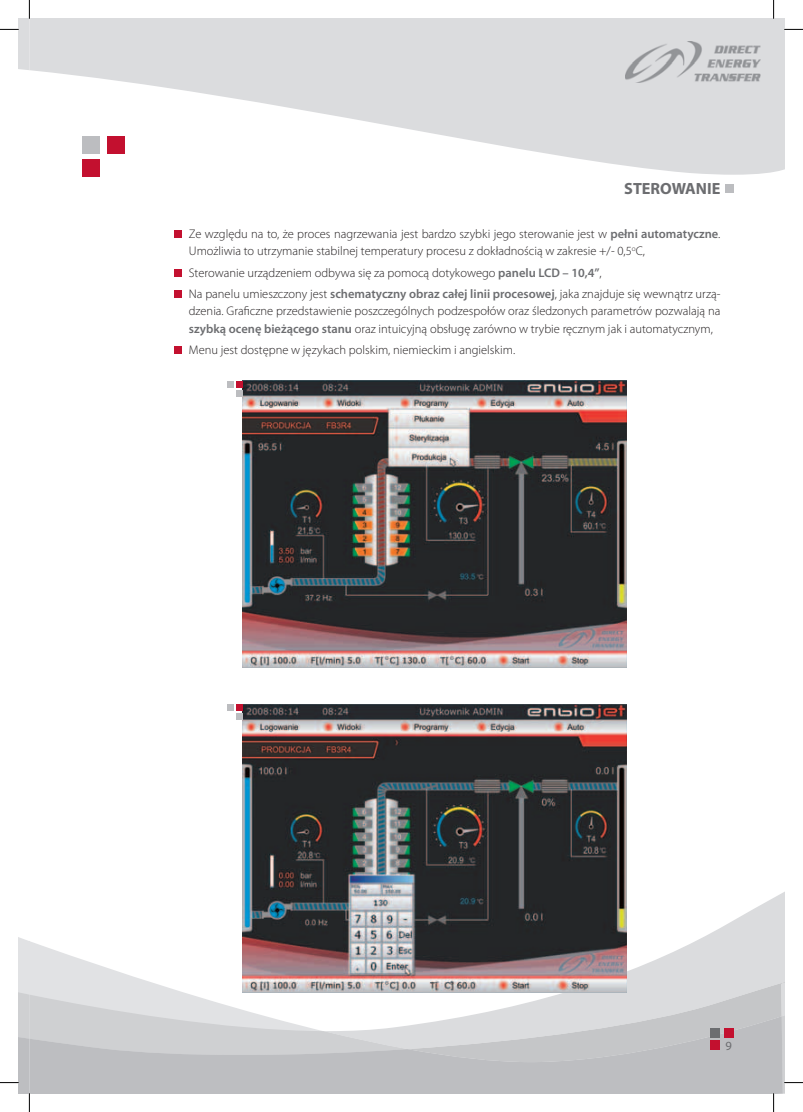
<style>
.page{position:relative;width:803px;height:1112px;background:#fff}
.page>*{position:absolute;margin:0;border:0;box-sizing:border-box;transform-origin:0 0}
.t1{font:700 16.25px "Myriad Pro";color:#6c6d70}
.t2{font:300 12.5px/17.5px "Myriad Pro";color:#231f20}
.t3{font:12.5px "Myriad Pro";color:#6c6d70}
.s1{font-weight:600;color:#6c6d70}
</style>
<div class="page">
<svg style="left:30px;top:19px;width:754px;height:156px;fill:#dbdcde"></svg>
<svg style="left:30px;top:876px;width:754px;height:118px"></svg>
<svg style="left:30px;top:994px;width:234px;height:22px;fill:#e1e2e4"></svg>
<svg style="left:407px;top:977px;width:377px;height:115px;fill:#dbdcde"></svg>
<svg style="left:30px;top:1016px;width:753px;height:76px;background:#c7c7ca"></svg>
<div style="left:107px;top:136px;width:18px;height:17px;background:#c3102f"></div>
<div style="left:83px;top:159px;width:17px;height:18px;background:#c3102f"></div>
<div style="left:83px;top:136px;width:17px;height:17px;background:#bcbdc0"></div>
<div style="left:711px;top:1040px;width:9px;height:9px;background:#c3102f"></div>
<div style="left:711px;top:1027px;width:9px;height:10px;background:#6c6d70"></div>
<div style="left:724px;top:1027px;width:9px;height:10px;background:#c3102f"></div>
<img style="left:626px;top:42px;width:134px;height:41px">
<div style="left:175px;top:231px;width:7px;height:7px;background:#c3102f"></div>
<div style="left:175px;top:269px;width:7px;height:7px;background:#c3102f"></div>
<div style="left:175px;top:290px;width:7px;height:7px;background:#c3102f"></div>
<div style="left:175px;top:346px;width:7px;height:7px;background:#c3102f"></div>
<div style="left:725px;top:184px;width:9px;height:9px;background:#bcbdc0"></div>
<img style="left:243px;top:381px;width:383px;height:286px">
<img style="left:243px;top:704px;width:383px;height:287px">
<div style="left:236px;top:381px;width:7px;height:6px;background:#c3102f"></div>
<div style="left:236px;top:389px;width:7px;height:7px;background:#bcbdc0"></div>
<div style="left:227px;top:381px;width:7px;height:6px;background:#bcbdc0"></div>
<div style="left:236px;top:704px;width:7px;height:7px;background:#c3102f"></div>
<div style="left:236px;top:713px;width:7px;height:6px;background:#bcbdc0"></div>
<div style="left:227px;top:704px;width:7px;height:7px;background:#bcbdc0"></div>
<svg style="left:784px;top:29px;width:19px;height:1px"></svg>
<svg style="left:784px;top:1081px;width:19px;height:2px"></svg>
<svg style="left:0;top:0;width:30px;height:70px"></svg>
<svg style="left:0;top:937px;width:30px;height:174px"></svg>
<svg style="left:773px;top:0;width:1px;height:19px"></svg>
<svg style="left:773px;top:1092px;width:1px;height:19px"></svg>
<h1 class="t1" style="left:624px;top:182px;width:98px">STEROWANIE</h1>
<p class="t2" style="left:189px;top:226px;width:533px">Ze względu na to, że proces nagrzewania jest bardzo szybki jego sterowanie jest w <span class="s1">pełni automatyczne</span>.<br>Umożliwia to utrzymanie stabilnej temperatury procesu z dokładnością w zakresie +/- 0,5<sup>o</sup>C,</p>
<p class="t2" style="left:189px;top:263px;width:533px;line-height:21px">Sterowanie urządzeniem odbywa się za pomocą dotykowego <span class="s1">panelu LCD – 10,4”</span>,<br>Na panelu umieszczony jest <span class="s1">schematyczny obraz całej linii procesowej</span>, jaka znajduje się wewnątrz urzą-</p>
<p class="t2" style="left:189px;top:303px;width:533px">dzenia. Graficzne przedstawienie poszczególnych podzespołów oraz śledzonych parametrów pozwalają na <span class="s1">szybką ocenę bieżącego stanu</span> oraz intuicyjną obsługę zarówno w trybie ręcznym jak i automatycznym,</p>
<p class="t2" style="left:189px;top:342px;width:328px">Menu jest dostępne w językach polskim, niemieckim i angielskim.</p>
<p class="t3" style="left:725px;top:1040px;width:8px">9</p>
</div>
